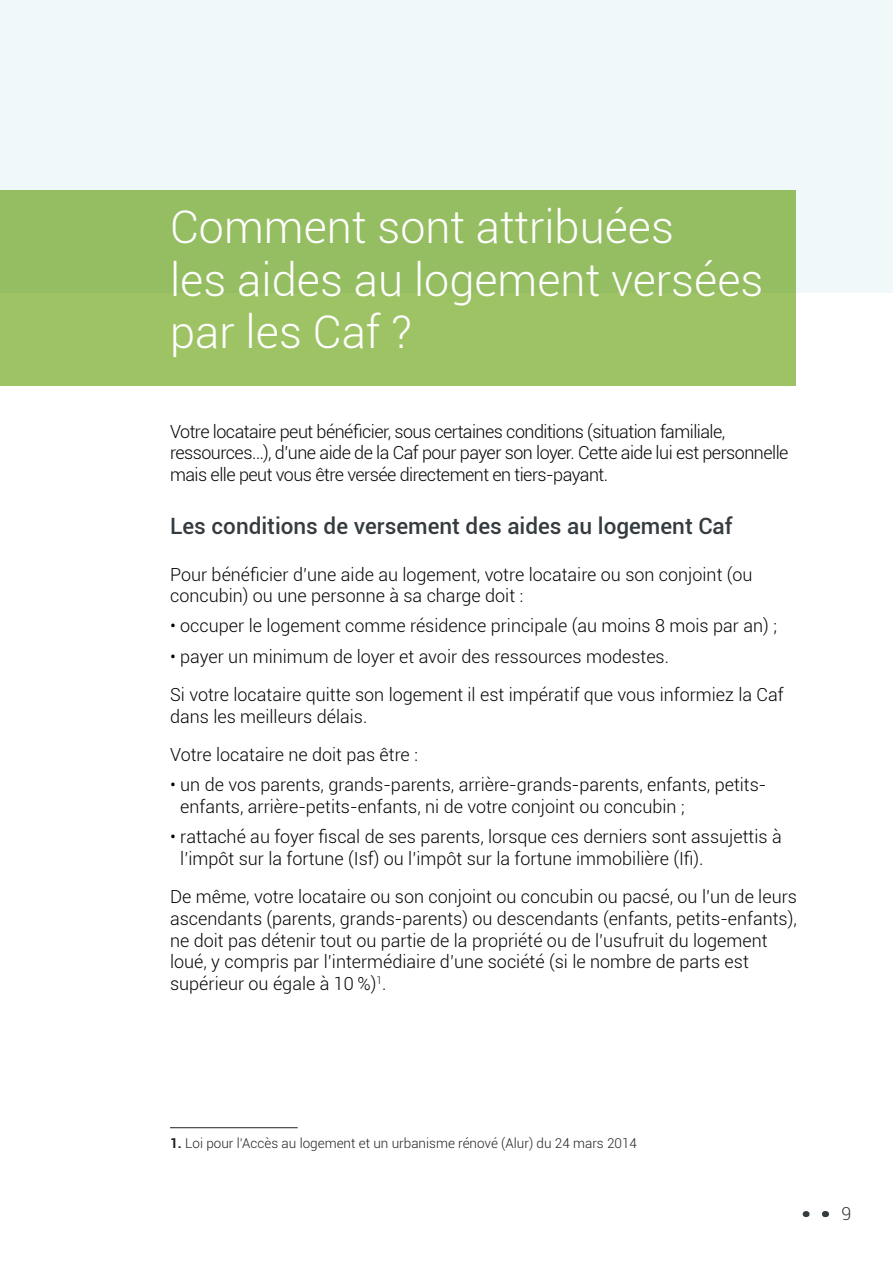
<style>
.page{position:relative;width:893px;height:1263px;background:#fff}
.page>*{position:absolute;margin:0;border:0;box-sizing:border-box;transform-origin:0 0}
.t1{font:300 45px/52.5px "Roboto";color:#fff}
.t2{font:500 22.5px "Roboto";color:#353c3f}
.t3{font:300 18px/21.6px "Roboto";color:#040503}
.t4{font:300 18px/21.6px "Roboto";letter-spacing:-.03em;color:#040503}
.t5{font:300 18px "Roboto";color:#353c3f}
.t6{font:300 13.5px "Roboto";color:#231f20}
.s1{font-weight:700}
</style>
<div class="page">
<div style="left:0;top:0;width:893px;height:293px;background:#f1f8f9"></div>
<svg style="left:822px;top:1211px;width:4px;height:6px"></svg>
<div style="left:0;top:190px;width:795px;height:196px;background:#95bd62"></div>
<hr style="left:170px;top:1127px;width:128px;height:1px;background:#231f20">
<p class="t1" style="left:170px;top:199px;width:595px">Comment sont attribuées<br>les aides au logement versées par les Caf ?</p>
<p class="t4" style="left:170px;top:420px;width:620px">Votre locataire peut bénéficier, sous certaines conditions (situation familiale, ressources…), d’une aide de la Caf pour payer son loyer. Cette aide lui est personnelle mais elle peut vous être versée directement en tiers-payant.</p>
<p class="t2" style="left:170px;top:510px;width:564px">Les conditions de versement des aides au logement Caf</p>
<p class="t3" style="left:170px;top:563px;width:584px">Pour bénéficier d’une aide au logement, votre locataire ou son conjoint (ou concubin) ou une personne à sa charge doit :</p>
<p class="t3" style="left:170px;top:615px;width:608px">• occuper le logement comme résidence principale (au moins 8 mois par an) ;</p>
<p class="t3" style="left:170px;top:645px;width:500px">• payer un minimum de loyer et avoir des ressources modestes.</p>
<p class="t3" style="left:170px;top:683px;width:615px">Si votre locataire quitte son logement il est impératif que vous informiez la Caf dans les meilleurs délais.</p>
<p class="t3" style="left:170px;top:743px;width:249px">Votre locataire ne doit pas être :</p>
<p class="t3" style="left:180px;top:774px;width:588px;text-indent:-10px">• un de vos parents, grands-parents, arrière-grands-parents, enfants, petits&shy;enfants, arrière-petits-enfants, ni de votre conjoint ou concubin ;</p>
<p class="t3" style="left:180px;top:825px;width:603px;text-indent:-10px">• rattaché au foyer fiscal de ses parents, lorsque ces derniers sont assujettis à l’impôt sur la fortune (Isf) ou l’impôt sur la fortune immobilière (Ifi).</p>
<p class="t3" style="left:170px;top:885px;width:628px">De même, votre locataire ou son conjoint ou concubin ou pacsé, ou l’un de leurs ascendants (parents, grands-parents) ou descendants (enfants, petits-enfants), ne doit pas détenir tout ou partie de la propriété ou de l’usufruit du logement loué, y compris par l’intermédiaire d’une société (si le nombre de parts est supérieur ou égale à 10 %)<sup>1</sup>.</p>
<p class="t6" style="left:170px;top:1134px;width:468px"><span class="s1">1.</span> Loi pour l’Accès au logement et un urbanisme rénové (Alur) du 24 mars 2014</p>
<p class="t5" style="left:842px;top:1201px;width:11px">9</p>
</div>
